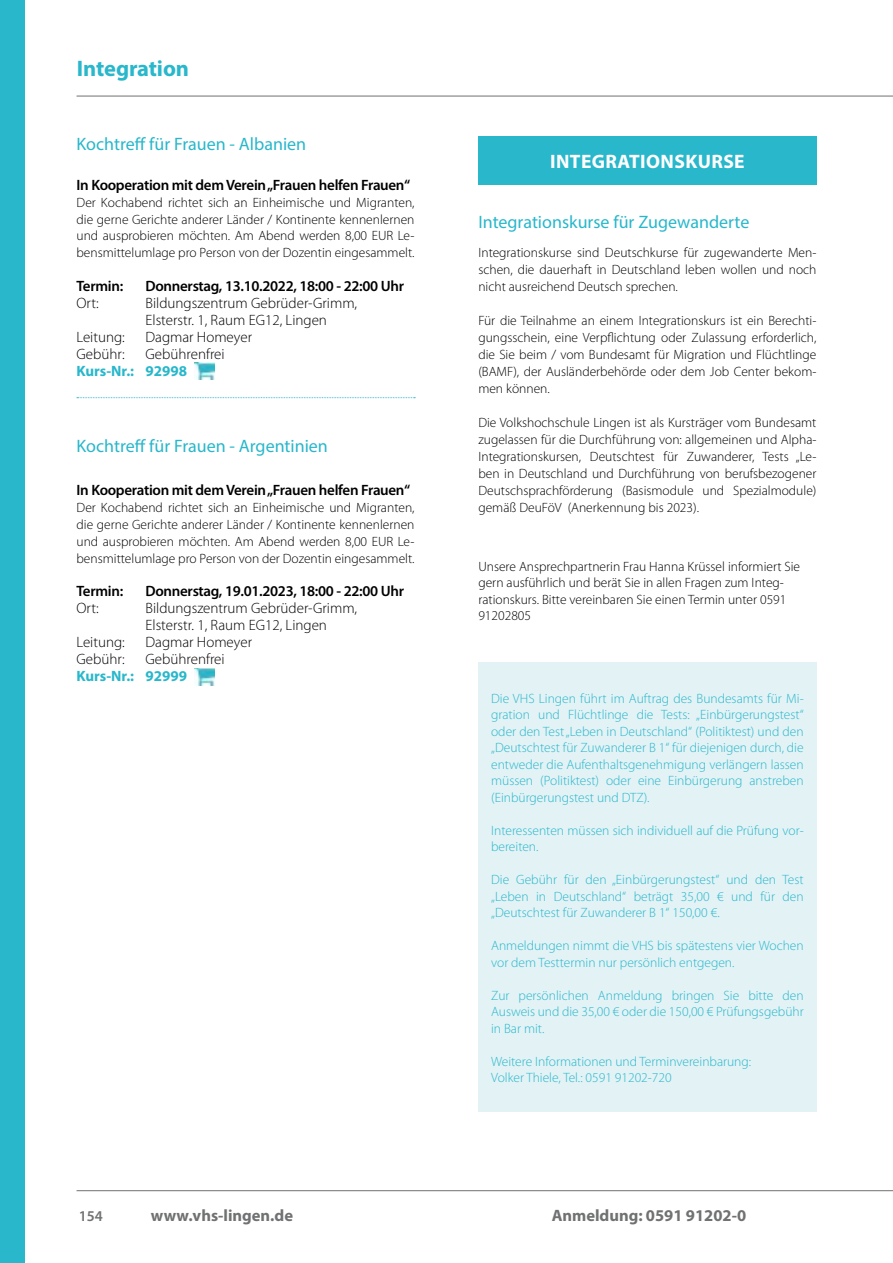
<style>
.page{position:relative;width:893px;height:1263px;background:#fff}
.page>*{position:absolute;margin:0;border:0;box-sizing:border-box;transform-origin:0 0}
.t1{font:700 22.5px "Myriad Pro";letter-spacing:-.005em;color:#28b7cb}
.t2{font:700 19.5px "Myriad Pro";letter-spacing:.02em;color:#fff}
.t3{font:18px "Myriad Pro";color:#28b7cb}
.t4{font:700 16.5px "Myriad Pro";color:#707172}
.t5{font:300 15px/17px "Myriad Pro";color:#000}
.t6{font:600 15px "Myriad Pro";letter-spacing:-.02em;color:#000}
.t7{font:700 15px "Myriad Pro";color:#28b7cb}
.t8{font:600 15px "Myriad Pro";color:#707172}
.t9{font:300 13.5px/17px "Myriad Pro";color:#000;text-align:justify}
.t10{font:300 13.5px/16.5px "Myriad Pro";color:#28b7cb;text-align:justify}
</style>
<div class="page">
<hr style="left:77px;top:96px;width:816px;height:1px;background:#707172">
<hr style="left:77px;top:1190px;width:816px;height:1px;background:#707172">
<div style="left:0;top:0;width:25px;height:1263px;background:#28b7cb"></div>
<svg style="left:77px;top:397px;width:338px;height:1px"></svg>
<img style="left:195px;top:363px;width:20px;height:17px">
<img style="left:195px;top:668px;width:20px;height:17px">
<div style="left:478px;top:136px;width:338px;height:49px;background:#28b7cb"></div>
<div style="left:478px;top:663px;width:338px;height:449px;background:#e2f2f5"></div>
<h1 class="t1" style="left:77px;top:54px;width:114px">Integration</h1>
<h3 class="t3" style="left:77px;top:132px;width:231px">Kochtreff für Frauen - Albanien</h3>
<p class="t6" style="left:77px;top:176px;width:335px">In Kooperation mit dem Verein „Frauen helfen Frauen“</p>
<p class="t9" style="left:77px;top:193px;width:340px">Der Kochabend richtet sich an Einheimische und Migranten, die gerne Gerichte anderer Länder / Kontinente kennenlernen und ausprobieren möchten. Am Abend werden 8,00 EUR Le&shy;bensmittelumlage pro Person von der Dozentin eingesammelt.</p>
<p class="t6" style="left:77px;top:278px;width:48px">Termin:</p>
<p class="t6" style="left:146px;top:278px;width:260px">Donnerstag, 13.10.2022, 18:00 - 22:00 Uhr</p>
<p class="t5" style="left:77px;top:295px;width:24px">Ort:</p>
<p class="t5" style="left:146px;top:295px;width:213px">Bildungszentrum Gebrüder-Grimm,<br>Elsterstr. 1, Raum EG12, Lingen</p>
<p class="t5" style="left:77px;top:329px;width:50px">Leitung:</p>
<p class="t5" style="left:146px;top:329px;width:108px">Dagmar Homeyer</p>
<p class="t5" style="left:77px;top:345px;width:50px">Gebühr:</p>
<p class="t5" style="left:146px;top:345px;width:81px">Gebührenfrei</p>
<p class="t7" style="left:77px;top:361px;width:112px">Kurs-Nr.: 92998</p>
<h3 class="t3" style="left:77px;top:435px;width:253px">Kochtreff für Frauen - Argentinien</h3>
<p class="t6" style="left:77px;top:481px;width:335px">In Kooperation mit dem Verein „Frauen helfen Frauen“</p>
<p class="t9" style="left:77px;top:499px;width:340px">Der Kochabend richtet sich an Einheimische und Migranten, die gerne Gerichte anderer Länder / Kontinente kennenlernen und ausprobieren möchten. Am Abend werden 8,00 EUR Le&shy;bensmittelumlage pro Person von der Dozentin eingesammelt.</p>
<p class="t6" style="left:77px;top:583px;width:48px">Termin:</p>
<p class="t6" style="left:146px;top:583px;width:260px">Donnerstag, 19.01.2023, 18:00 - 22:00 Uhr</p>
<p class="t5" style="left:77px;top:600px;width:24px">Ort:</p>
<p class="t5" style="left:146px;top:600px;width:213px">Bildungszentrum Gebrüder-Grimm,<br>Elsterstr. 1, Raum EG12, Lingen</p>
<p class="t5" style="left:77px;top:634px;width:50px">Leitung:</p>
<p class="t5" style="left:146px;top:634px;width:108px">Dagmar Homeyer</p>
<p class="t5" style="left:77px;top:651px;width:50px">Gebühr:</p>
<p class="t5" style="left:146px;top:651px;width:81px">Gebührenfrei</p>
<p class="t7" style="left:77px;top:666px;width:112px">Kurs-Nr.: 92999</p>
<h2 class="t2" style="left:550px;top:148px;width:196px">INTEGRATIONSKURSE</h2>
<h3 class="t3" style="left:478px;top:210px;width:272px">Integrationskurse für Zugewanderte</h3>
<p class="t9" style="left:478px;top:244px;width:340px">Integrationskurse sind Deutschkurse für zugewanderte Men&shy;schen, die dauerhaft in Deutschland leben wollen und noch nicht ausreichend Deutsch sprechen.</p>
<p class="t9" style="left:478px;top:312px;width:340px">Für die Teilnahme an einem Integrationskurs ist ein Berechti&shy;gungsschein, eine Verpflichtung oder Zulassung erforderlich, die Sie beim / vom Bundesamt für Migration und Flüchtlinge (BAMF), der Ausländerbehörde oder dem Job Center bekom&shy;men können.</p>
<p class="t9" style="left:478px;top:414px;width:340px">Die Volkshochschule Lingen ist als Kursträger vom Bundesamt zugelassen für die Durchführung von: allgemeinen und Alpha-Integrationskursen, Deutschtest für Zuwanderer, Tests „Le&shy;ben in Deutschland und Durchführung von berufsbezogener Deutschsprachförderung (Basismodule und Spezialmodule) gemäß DeuFöV (Anerkennung bis 2023).</p>
<p class="t9" style="left:478px;top:558px;width:323px;line-height:16.5px;text-align:left">Unsere Ansprechpartnerin Frau Hanna Krüssel informiert Sie gern ausführlich und berät Sie in allen Fragen zum Integ&shy;rationskurs. Bitte vereinbaren Sie einen Termin unter 0591<br>91202805</p>
<p class="t10" style="left:491px;top:690px;width:314px">Die VHS Lingen führt im Auftrag des Bundesamts für Mi&shy;gration und Flüchtlinge die Tests: „Einbürgerungstest“ oder den Test „Leben in Deutschland“ (Politiktest) und den „Deutschtest für Zuwanderer B 1“ für diejenigen durch, die entweder die Aufenthaltsgenehmigung verlängern lassen müssen (Politiktest) oder eine Einbürgerung anstreben (Einbürgerungstest und DTZ).</p>
<p class="t10" style="left:491px;top:822px;width:314px">Interessenten müssen sich individuell auf die Prüfung vor&shy;bereiten.</p>
<p class="t10" style="left:491px;top:871px;width:314px">Die Gebühr für den „Einbürgerungstest“ und den Test „Leben in Deutschland“ beträgt 35,00 € und für den „Deutschtest für Zuwanderer B 1“ 150,00 €.</p>
<p class="t10" style="left:491px;top:937px;width:314px">Anmeldungen nimmt die VHS bis spätestens vier Wochen vor dem Testtermin nur persönlich entgegen.</p>
<p class="t10" style="left:491px;top:987px;width:314px">Zur persönlichen Anmeldung bringen Sie bitte den Ausweis und die 35,00 € oder die 150,00 € Prüfungsgebühr in Bar mit.</p>
<p class="t10" style="left:491px;top:1053px;width:262px">Weitere Informationen und Terminvereinbarung:<br>Volker Thiele, Tel.: 0591 91202-720</p>
<p class="t8" style="left:79px;top:1208px;width:26px">154</p>
<p class="t4" style="left:151px;top:1204px;width:144px">www.vhs-lingen.de</p>
<p class="t4" style="left:552px;top:1204px;width:196px">Anmeldung: 0591 91202-0</p>
</div>
